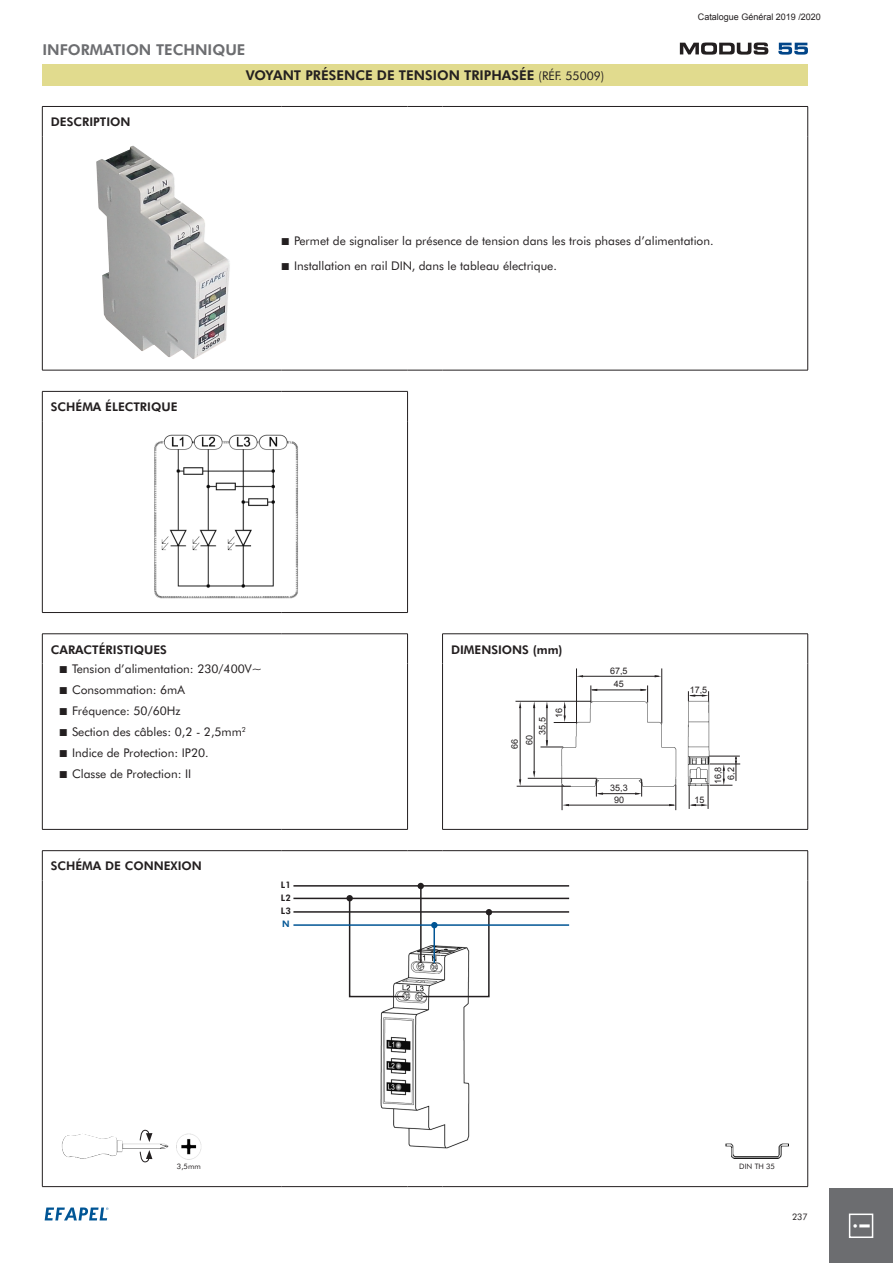
<style>
.page{position:relative;width:893px;height:1263px;background:#fff}
.page>*{position:absolute;margin:0;border:0;box-sizing:border-box;transform-origin:0 0}
.t1{font:800 21.45px "Futura BT";color:#fff}
.t2{font:800 15px "Futura BT";color:#6c6d70}
.t3{font:800 13.5px "Futura BT";color:#231f20}
.t4{font:12px "Futura BT";color:#231f20}
.t5{font:800 12px "Futura BT";color:#231f20}
.t6{font:9px "Arial";color:#231f20}
.t7{font:9px "Arial";color:#221e1f}
.t8{font:800 9px "Futura BT";color:#231f20}
.t9{font:9px "Futura BT";color:#231f20}
.t10{font:800 9px "Futura BT";color:#005595}
.t11{font:7.5px "Futura BT";color:#231f20}
.s1{font-weight:400;font-size:12px}
</style>
<div class="page">
<svg style="left:45px;top:1207px;width:63px;height:13px"></svg>
<div style="left:829px;top:1188px;width:64px;height:75px;background:#6c6d70"></div>
<div style="left:849px;top:1213px;width:24px;height:25px;border:2px solid #fff"></div>
<svg style="left:778px;top:43px;width:30px;height:12px"></svg>
<svg style="left:680px;top:43px;width:88px;height:12px"></svg>
<div style="left:42px;top:64px;width:766px;height:21px;background:#e1db8e"></div>
<hr style="left:42px;top:391px;width:239px;height:1px;background:#231f20">
<svg style="left:42px;top:392px;width:1px;height:29px"></svg>
<hr style="left:281px;top:391px;width:127px;height:1px;background:#231f20">
<hr style="left:42px;top:421px;width:1px;height:191px;background:#231f20">
<hr style="left:42px;top:612px;width:239px;height:1px;background:#231f20">
<hr style="left:281px;top:612px;width:127px;height:1px;background:#231f20">
<hr style="left:42px;top:106px;width:239px;height:1px;background:#231f20">
<svg style="left:42px;top:107px;width:1px;height:29px"></svg>
<hr style="left:281px;top:106px;width:127px;height:1px;background:#231f20">
<hr style="left:408px;top:106px;width:35px;height:1px;background:#231f20">
<hr style="left:443px;top:106px;width:365px;height:1px;background:#231f20">
<svg style="left:807px;top:107px;width:1px;height:29px"></svg>
<hr style="left:42px;top:136px;width:1px;height:234px;background:#231f20">
<hr style="left:807px;top:136px;width:1px;height:234px;background:#231f20">
<hr style="left:42px;top:370px;width:239px;height:1px;background:#231f20">
<hr style="left:281px;top:370px;width:127px;height:1px;background:#231f20">
<hr style="left:408px;top:370px;width:35px;height:1px;background:#231f20">
<hr style="left:443px;top:370px;width:365px;height:1px;background:#231f20">
<hr style="left:42px;top:633px;width:239px;height:1px;background:#231f20">
<svg style="left:42px;top:634px;width:1px;height:29px"></svg>
<hr style="left:281px;top:633px;width:127px;height:1px;background:#231f20">
<svg style="left:407px;top:634px;width:1px;height:29px"></svg>
<hr style="left:42px;top:663px;width:1px;height:166px;background:#231f20">
<hr style="left:407px;top:663px;width:1px;height:166px;background:#231f20">
<hr style="left:42px;top:829px;width:239px;height:1px;background:#231f20">
<hr style="left:281px;top:829px;width:127px;height:1px;background:#231f20">
<hr style="left:442px;top:633px;width:366px;height:1px;background:#231f20">
<svg style="left:442px;top:634px;width:1px;height:29px"></svg>
<svg style="left:807px;top:634px;width:1px;height:29px"></svg>
<hr style="left:442px;top:663px;width:1px;height:166px;background:#231f20">
<hr style="left:807px;top:663px;width:1px;height:166px;background:#231f20">
<hr style="left:442px;top:829px;width:366px;height:1px;background:#231f20">
<hr style="left:42px;top:850px;width:239px;height:1px;background:#231f20">
<svg style="left:42px;top:851px;width:1px;height:29px"></svg>
<hr style="left:281px;top:850px;width:127px;height:1px;background:#231f20">
<hr style="left:408px;top:850px;width:35px;height:1px;background:#231f20">
<hr style="left:443px;top:850px;width:365px;height:1px;background:#231f20">
<svg style="left:807px;top:851px;width:1px;height:29px"></svg>
<hr style="left:42px;top:880px;width:1px;height:306px;background:#231f20">
<hr style="left:807px;top:880px;width:1px;height:306px;background:#231f20">
<hr style="left:42px;top:1186px;width:239px;height:1px;background:#231f20">
<hr style="left:281px;top:1186px;width:127px;height:1px;background:#231f20">
<hr style="left:408px;top:1186px;width:35px;height:1px;background:#231f20">
<hr style="left:443px;top:1186px;width:365px;height:1px;background:#231f20">
<svg style="left:407px;top:392px;width:1px;height:29px"></svg>
<hr style="left:407px;top:421px;width:1px;height:191px;background:#231f20">
<img style="left:96px;top:146px;width:134px;height:213px">
<img style="left:154px;top:434px;width:144px;height:165px">
<img style="left:515px;top:668px;width:226px;height:143px">
<hr style="left:576px;top:668px;width:1px;height:55px;background:#231f20">
<hr style="left:661px;top:668px;width:1px;height:55px;background:#231f20">
<hr style="left:582px;top:676px;width:76px;height:1px;background:#231f20">
<hr style="left:592px;top:690px;width:53px;height:1px;background:#231f20">
<svg style="left:640px;top:685px;width:8px;height:17px"></svg>
<svg style="left:591px;top:685px;width:6px;height:17px"></svg>
<hr style="left:566px;top:805px;width:108px;height:1px;background:#231f20">
<svg style="left:669px;top:784px;width:7px;height:26px"></svg>
<svg style="left:562px;top:784px;width:7px;height:26px"></svg>
<hr style="left:599px;top:793px;width:39px;height:1px;background:#231f20">
<svg style="left:635px;top:779px;width:7px;height:17px"></svg>
<svg style="left:596px;top:779px;width:7px;height:17px"></svg>
<svg style="left:688px;top:691px;width:21px;height:10px"></svg>
<hr style="left:520px;top:707px;width:1px;height:74px;background:#231f20">
<svg style="left:519px;top:779px;width:2px;height:7px"></svg>
<hr style="left:515px;top:701px;width:76px;height:1px;background:#231f20">
<svg style="left:554px;top:701px;width:22px;height:22px"></svg>
<hr style="left:517px;top:786px;width:54px;height:1px;background:#231f20">
<hr style="left:528px;top:778px;width:69px;height:1px;background:#231f20">
<hr style="left:547px;top:705px;width:1px;height:40px;background:#231f20">
<svg style="left:540px;top:740px;width:23px;height:8px"></svg>
<svg style="left:546px;top:701px;width:2px;height:7px"></svg>
<hr style="left:534px;top:705px;width:1px;height:68px;background:#231f20">
<svg style="left:533px;top:771px;width:2px;height:7px"></svg>
<svg style="left:533px;top:701px;width:2px;height:7px"></svg>
<hr style="left:709px;top:764px;width:31px;height:1px;background:#231f20">
<hr style="left:709px;top:756px;width:31px;height:1px;background:#231f20">
<svg style="left:689px;top:756px;width:48px;height:53px"></svg>
<img style="left:380px;top:949px;width:90px;height:200px">
<svg style="left:348px;top:897px;width:58px;height:101px"></svg>
<hr style="left:420px;top:886px;width:2px;height:77px;background:#231f20">
<hr style="left:293px;top:885px;width:276px;height:1px;background:#231f20">
<hr style="left:293px;top:898px;width:276px;height:1px;background:#231f20">
<hr style="left:293px;top:911px;width:276px;height:2px;background:#231f20">
<hr style="left:293px;top:924px;width:276px;height:2px;background:#005595">
<div style="left:346px;top:895px;width:7px;height:6px;background:#231f20;border-radius:50%"></div>
<svg style="left:418px;top:883px;width:6px;height:6px"></svg>
<svg style="left:421px;top:909px;width:71px;height:89px"></svg>
<img style="left:62px;top:1134px;width:106px;height:25px">
<svg style="left:140px;top:1130px;width:12px;height:12px"></svg>
<svg style="left:140px;top:1150px;width:12px;height:12px"></svg>
<img style="left:176px;top:1134px;width:25px;height:25px">
<img style="left:725px;top:1143px;width:64px;height:16px">
<p class="t2" style="left:43px;top:40px;width:204px">INFORMATION TECHNIQUE</p>
<p class="t5" style="left:51px;top:115px;width:81px">DESCRIPTION</p>
<p class="t3" style="left:246px;top:67px;width:360px">VOYANT PRÉSENCE DE TENSION TRIPHASÉE <span class="s1">(RÉF. 55009)</span></p>
<p class="t7" style="left:698px;top:11px;width:125px">Catalogue Général 2019 /2020</p>
<p class="t5" style="left:51px;top:400px;width:128px">SCHÉMA ÉLECTRIQUE</p>
<p class="t4" style="left:294px;top:234px;width:421px">Permet de signaliser la présence de tension dans les trois phases d’alimentation.</p>
<p class="t4" style="left:294px;top:259px;width:264px">Installation en rail DIN, dans le tableau électrique.</p>
<p class="t5" style="left:51px;top:642px;width:118px">CARACTÉRISTIQUES</p>
<p class="t5" style="left:451px;top:642px;width:113px">DIMENSIONS (mm)</p>
<p class="t4" style="left:72px;top:661px;width:191px">Tension d’alimentation: 230/400V~</p>
<p class="t4" style="left:72px;top:682px;width:114px">Consommation: 6mA</p>
<p class="t4" style="left:72px;top:703px;width:110px">Fréquence: 50/60Hz</p>
<p class="t4" style="left:72px;top:724px;width:175px">Section des câbles: 0,2 - 2,5mm<sup>2</sup></p>
<p class="t4" style="left:72px;top:745px;width:138px">Indice de Protection: IP20.</p>
<p class="t4" style="left:72px;top:766px;width:121px">Classe de Protection: II</p>
<p class="t6" style="left:553px;top:718px;width:12px;rotate:-90deg">16</p>
<p class="t6" style="left:536px;top:735px;width:19px;rotate:-90deg">35,5</p>
<p class="t6" style="left:523px;top:745px;width:12px;rotate:-90deg">60</p>
<p class="t6" style="left:509px;top:749px;width:12px;rotate:-90deg">66</p>
<p class="t5" style="left:51px;top:859px;width:153px">SCHÉMA DE CONNEXION</p>
<p class="t8" style="left:281px;top:879px;width:11px">L1</p>
<p class="t8" style="left:281px;top:892px;width:11px">L2</p>
<p class="t8" style="left:281px;top:905px;width:11px">L3</p>
<p class="t10" style="left:282px;top:919px;width:9px">N</p>
<p class="t6" style="left:610px;top:664px;width:19px">67,5</p>
<p class="t6" style="left:614px;top:678px;width:12px">45</p>
<p class="t6" style="left:690px;top:684px;width:19px">17,5</p>
<p class="t6" style="left:610px;top:782px;width:19px">35,3</p>
<p class="t6" style="left:614px;top:794px;width:12px">90</p>
<p class="t6" style="left:694px;top:794px;width:12px">15</p>
<p class="t6" style="left:712px;top:784px;width:19px;rotate:-90deg">16,8</p>
<p class="t6" style="left:725px;top:780px;width:14px;rotate:-90deg">6,2</p>
<p class="t11" style="left:177px;top:1162px;width:25px">3,5mm</p>
<p class="t11" style="left:739px;top:1162px;width:37px">DIN TH 35</p>
<p class="t9" style="left:792px;top:1212px;width:17px">237</p>
<h1 class="t1" style="left:849px;top:1229px;width:8px;rotate:-90deg">i</h1>
</div>
